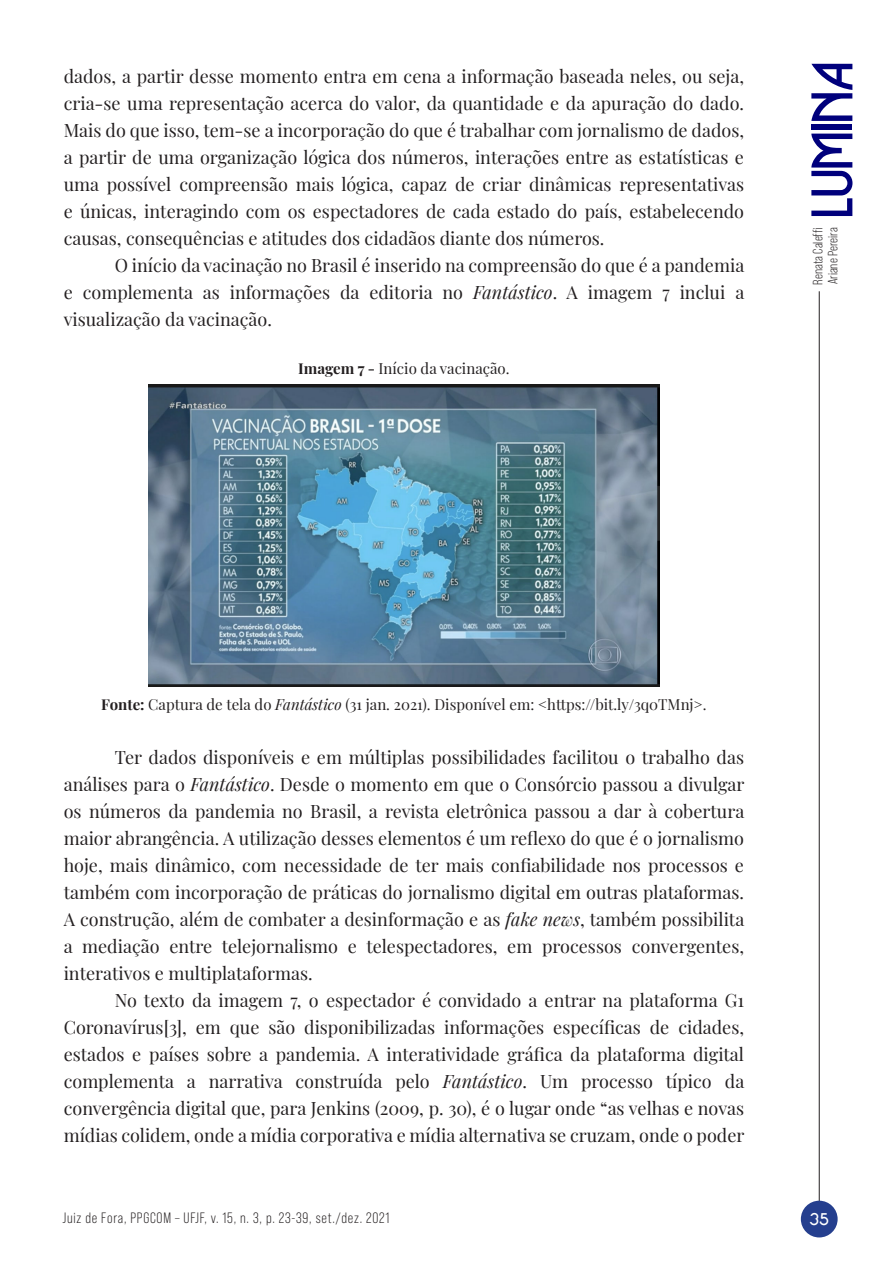
<style>
.page{position:relative;width:893px;height:1263px;background:#fff}
.page>*{position:absolute;margin:0;border:0;box-sizing:border-box;transform-origin:0 0}
.t1{font:18px/27px "Playfair Display";color:#231f20;text-align:justify}
.t2{font:16.5px "Businko";color:#fff}
.Legenda_da_Foto_Tabe{font:15px "Playfair Display";color:#231f20}
.t3{font:15px "Bebas Neue Pro";letter-spacing:.05em;color:#231f20}
.t4{font:13.5px/15px "Bebas Neue Pro";color:#231f20}
.s1{font-style:italic}
.s2{font-weight:700}
</style>
<div class="page">
<hr style="left:819px;top:291px;width:1px;height:938px;background:#231f20">
<svg style="left:811px;top:134px;width:41px;height:82px"></svg>
<div style="left:811px;top:124px;width:41px;height:6px;background:#00007c"></div>
<svg style="left:811px;top:64px;width:41px;height:57px"></svg>
<div style="left:801px;top:1201px;width:37px;height:36px;background:#253f8e;border-radius:50%"></div>
<img style="left:149px;top:385px;width:510px;height:302px">
<p class="t1" style="left:64px;top:62px;width:682px">dados, a partir desse momento entra em cena a informação baseada neles, ou seja, cria-se uma representação acerca do valor, da quantidade e da apuração do dado.<br>Mais do que isso, tem-se a incorporação do que é trabalhar com jornalismo de dados, a partir de uma organização lógica dos números, interações entre as estatísticas e uma possível compreensão mais lógica, capaz de criar dinâmicas representativas e únicas, interagindo com os espectadores de cada estado do país, estabelecendo causas, consequências e atitudes dos cidadãos diante dos números.</p>
<p class="t1" style="left:64px;top:251px;width:682px;text-indent:51px">O início da vacinação no Brasil é inserido na compreensão do que é a pandemia e complementa as informações da editoria no <span class="s1">Fantástico</span>. A imagem 7 inclui a visualização da vacinação.</p>
<p class="Legenda_da_Foto_Tabe" style="left:298px;top:357px;width:213px"><span class="s2">Imagem 7 -</span> Início da vacinação.</p>
<p class="t4" style="left:810px;top:285px;width:59px;rotate:-90deg">Renata Caleffi<br>Ariane Pereira</p>
<p class="Legenda_da_Foto_Tabe" style="left:101px;top:693px;width:607px"><span class="s2">Fonte:</span> Captura de tela do <span class="s1">Fantástico</span> (31 jan. 2021). Disponível em: &lt;https://bit.ly/3q0TMnj&gt;.</p>
<p class="t1" style="left:64px;top:743px;width:682px;text-indent:51px">Ter dados disponíveis e em múltiplas possibilidades facilitou o trabalho das análises para o <span class="s1">Fantástico</span>. Desde o momento em que o Consórcio passou a divulgar os números da pandemia no Brasil, a revista eletrônica passou a dar à cobertura maior abrangência. A utilização desses elementos é um reflexo do que é o jornalismo hoje, mais dinâmico, com necessidade de ter mais confiabilidade nos processos e também com incorporação de práticas do jornalismo digital em outras plataformas.<br>A construção, além de combater a desinformação e as <span class="s1">fake news</span>, também possibilita a mediação entre telejornalismo e telespectadores, em processos convergentes, interativos e multiplataformas.</p>
<p class="t1" style="left:64px;top:986px;width:682px;text-indent:51px">No texto da imagem 7, o espectador é convidado a entrar na plataforma G1<br>Coronavírus[3], em que são disponibilizadas informações específicas de cidades, estados e países sobre a pandemia. A interatividade gráfica da plataforma digital complementa a narrativa construída pelo <span class="s1">Fantástico</span>. Um processo típico da convergência digital que, para Jenkins (2009, p. 30), é o lugar onde “as velhas e novas mídias colidem, onde a mídia corporativa e mídia alternativa se cruzam, onde o poder</p>
<p class="t3" style="left:62px;top:1210px;width:329px">Juiz de Fora, PPGCOM – UFJF, v. 15, n. 3, p. 23-39, set./dez. 2021</p>
<p class="t2" style="left:809px;top:1209px;width:21px">35</p>
</div>
